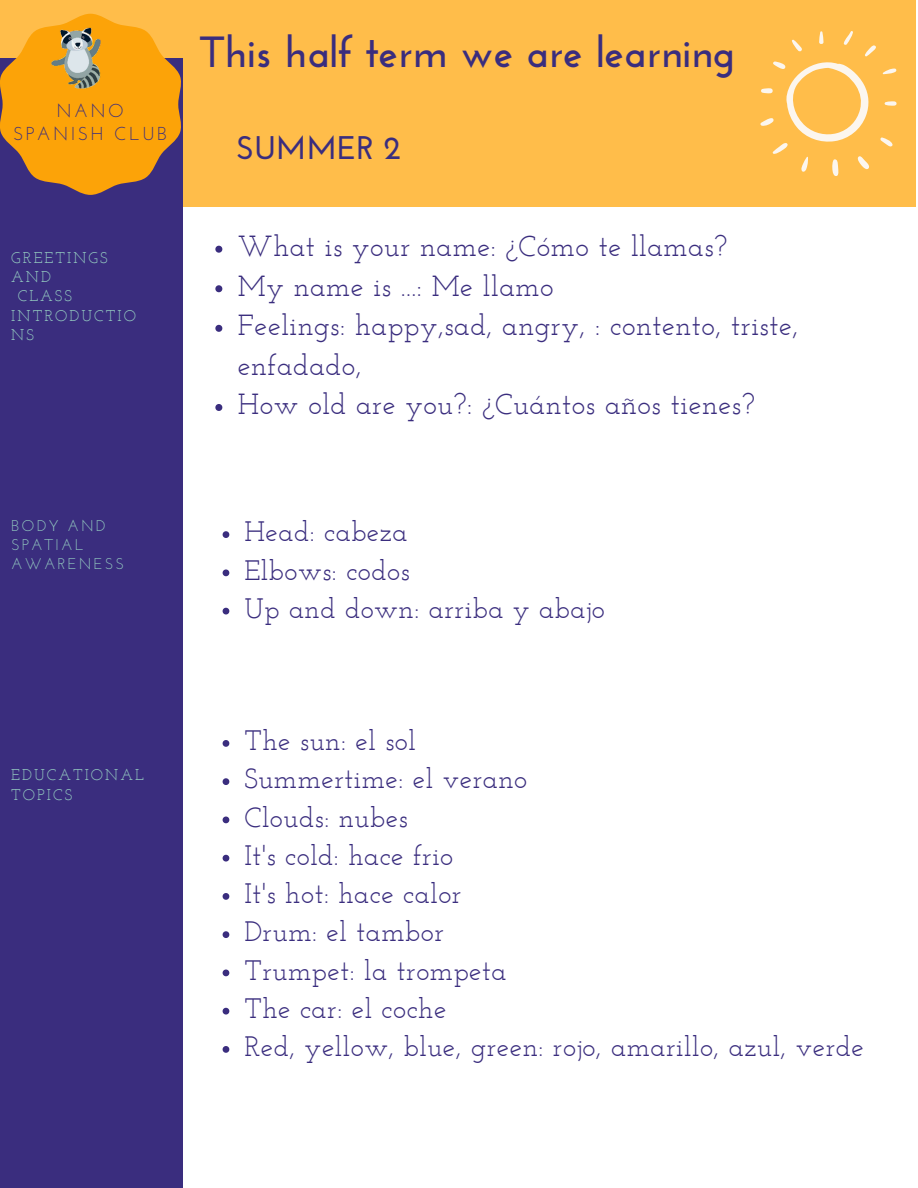
<style>
.page{position:relative;width:918px;height:1188px;background:#fff}
.page>*{position:absolute;margin:0;border:0;box-sizing:border-box;transform-origin:0 0}
.t1{font:700 43.65px "Josefin Sans";color:#3a2d7e}
.t2{font:700 32.7px "Josefin Sans";color:#3a2d7e}
.t3{font:28.95px/39.6px "Josefin Slab";letter-spacing:.02em;color:#3a2d7e}
.t4{font:28.05px "Josefin Slab";letter-spacing:.02em;color:#3a2d7e}
.t5{font:18.75px "Josefin Sans";letter-spacing:.13em;color:#3a2d7e}
.t6{font:15.6px/19.2px "Josefin Slab";letter-spacing:.13em;color:#94cbc0}
.t7{font:15.6px/19.2px "Josefin Sans";letter-spacing:.13em;color:#94cbc0}
</style>
<div class="page">
<div style="left:0;top:0;width:916px;height:207px;background:#ffbd4a"></div>
<div style="left:0;top:58px;width:183px;height:1130px;background:#3a2d7e"></div>
<svg style="left:215px;top:246px;width:7px;height:7px"></svg>
<svg style="left:215px;top:285px;width:7px;height:7px"></svg>
<svg style="left:215px;top:325px;width:7px;height:7px"></svg>
<svg style="left:215px;top:404px;width:7px;height:7px"></svg>
<svg style="left:223px;top:531px;width:6px;height:7px"></svg>
<svg style="left:223px;top:569px;width:6px;height:7px"></svg>
<svg style="left:223px;top:608px;width:6px;height:6px"></svg>
<svg style="left:223px;top:740px;width:6px;height:7px"></svg>
<svg style="left:223px;top:778px;width:6px;height:7px"></svg>
<svg style="left:223px;top:817px;width:6px;height:6px"></svg>
<svg style="left:223px;top:855px;width:6px;height:7px"></svg>
<svg style="left:223px;top:893px;width:6px;height:7px"></svg>
<svg style="left:223px;top:931px;width:6px;height:7px"></svg>
<svg style="left:223px;top:970px;width:6px;height:6px"></svg>
<svg style="left:223px;top:1008px;width:6px;height:7px"></svg>
<svg style="left:223px;top:1046px;width:6px;height:7px"></svg>
<svg style="left:0;top:14px;width:181px;height:181px"></svg>
<img style="left:52px;top:27px;width:48px;height:62px">
<svg style="left:760px;top:31px;width:137px;height:144px"></svg>
<p class="t5" style="left:57px;top:103px;width:69px">NANO</p>
<p class="t5" style="left:13px;top:126px;width:156px">SPANISH CLUB</p>
<p class="t6" style="left:11px;top:250px;width:98px">GREETINGS<br>AND</p>
<p class="t6" style="left:18px;top:288px;width:55px">CLASS</p>
<p class="t6" style="left:11px;top:307px;width:126px">INTRODUCTIO<br>NS</p>
<p class="t1" style="left:200px;top:34px;width:536px">This half term we are learning</p>
<p class="t2" style="left:236px;top:134px;width:166px">SUMMER 2</p>
<p class="t3" style="left:238px;top:229px;width:491px">What is your name: ¿Cómo te llamas?</p>
<p class="t3" style="left:238px;top:269px;width:317px">My name is ...: Me llamo</p>
<p class="t3" style="left:238px;top:308px;width:562px">Feelings: happy,sad, angry, : contento, triste, enfadado,</p>
<p class="t3" style="left:238px;top:387px;width:518px">How old are you?: ¿Cuántos años tienes?</p>
<p class="t7" style="left:11px;top:518px;width:114px">BODY AND<br>SPATIAL<br>AWARENESS</p>
<p class="t4" style="left:244px;top:520px;width:165px">Head: cabeza</p>
<p class="t4" style="left:244px;top:559px;width:167px">Elbows: codos</p>
<p class="t4" style="left:244px;top:597px;width:362px">Up and down: arriba y abajo</p>
<p class="t6" style="left:11px;top:767px;width:134px">EDUCATIONAL</p>
<p class="t6" style="left:11px;top:786px;width:62px">TOPICS</p>
<p class="t4" style="left:244px;top:729px;width:173px">The sun: el sol</p>
<p class="t4" style="left:244px;top:767px;width:284px">Summertime: el verano</p>
<p class="t4" style="left:244px;top:806px;width:165px">Clouds: nubes</p>
<p class="t4" style="left:244px;top:844px;width:210px">It's cold: hace frio</p>
<p class="t4" style="left:244px;top:882px;width:219px">It's hot: hace calor</p>
<p class="t4" style="left:244px;top:920px;width:201px">Drum: el tambor</p>
<p class="t4" style="left:244px;top:959px;width:264px">Trumpet: la trompeta</p>
<p class="t4" style="left:244px;top:997px;width:204px">The car: el coche</p>
<p class="t4" style="left:244px;top:1035px;width:621px">Red, yellow, blue, green: rojo, amarillo, azul, verde</p>
</div>
